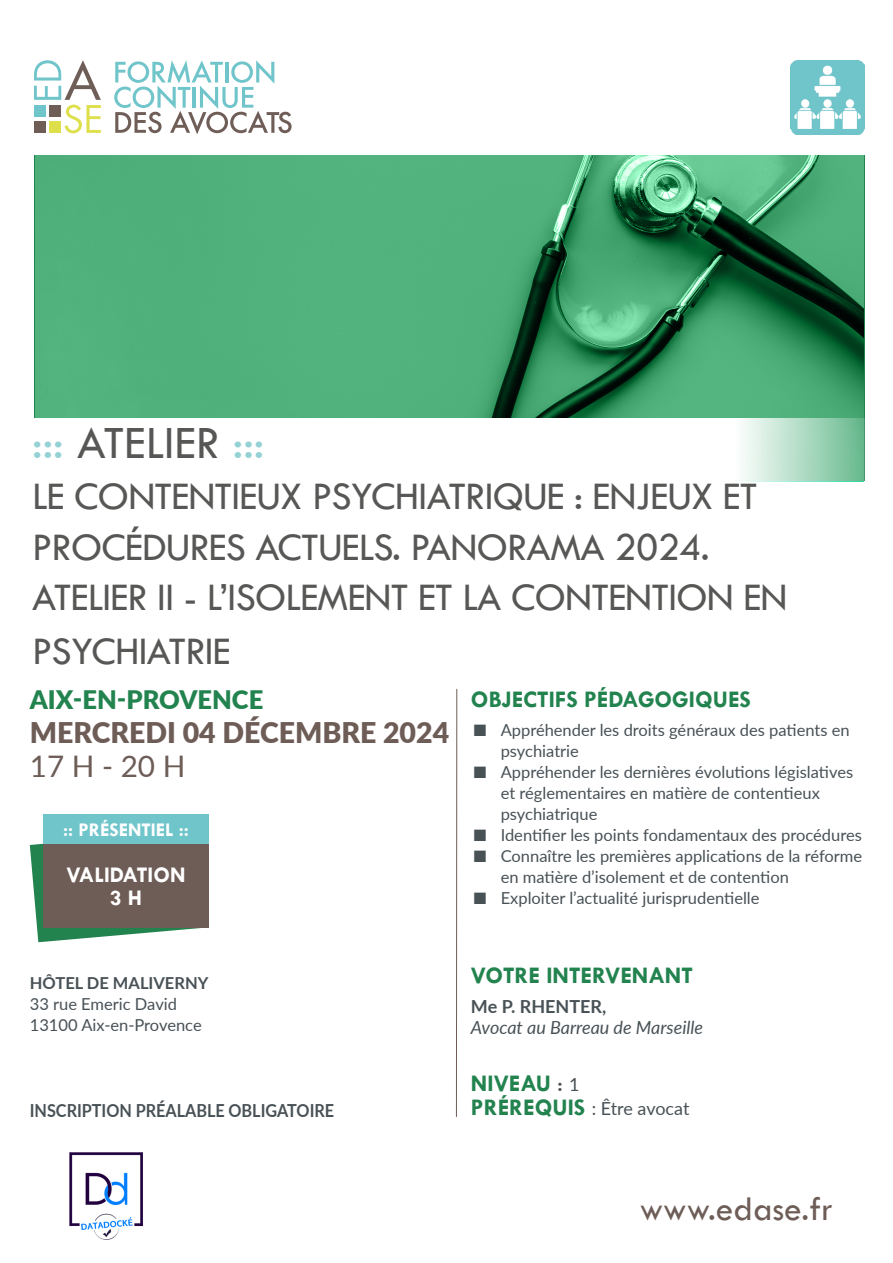
<style>
.page{position:relative;width:893px;height:1263px;background:#fff}
.page>*{position:absolute;margin:0;border:0;box-sizing:border-box;transform-origin:0 0}
.t1{font:48px "Tw Cen";color:#575756}
.t2{font:40.5px/50.2px "Tw Cen";letter-spacing:-.02em;color:#575756}
.t3{font:35.25px "Tw Cen";color:#6e5d57}
.t4{font:29.7px "Lato";color:#6e5d57}
.t5{font:900 28.5px "Lato";color:#6e5d57}
.t6{font:900 25.5px "Lato";color:#22834f}
.t7{font:700 24px "Tw Cen";color:#22834f}
.t8{font:700 22.5px/22.5px "Tw Cen";color:#fff;text-align:center}
.t9{font:700 19.5px "Tw Cen";color:#fff}
.t10{font:700 18px "Lato";color:#485156;scale:.9 1}
.t11{font:italic 18px "Lato";color:#485156}
.t12{font:18px "Lato";letter-spacing:-.01em;color:#485156}
.t13{font:700 18px "Lato";color:#485156}
.t14{font:16.5px/21px "Lato";color:#485156}
.t15{font:700 16.5px "Lato";color:#485156}
.s1{color:#95d1d5}
.s2{font-weight:400;color:#485156}
.s3{font-family:"Lato";font-weight:400;font-size:18px;color:#485156}
.s4{font-family:"Tw Cen";font-weight:700;font-size:24px;color:#22834f}
</style>
<div class="page">
<svg style="left:30px;top:843px;width:179px;height:99px"></svg>
<div style="left:43px;top:844px;width:166px;height:83px;background:#6e5d57"></div>
<div style="left:43px;top:814px;width:166px;height:30px;background:#70c5ca"></div>
<hr style="left:456px;top:689px;width:1px;height:428px;background:#6e5d57">
<svg style="left:34px;top:155px;width:831px;height:263px;background:#46a271"></svg>
<svg style="left:34px;top:60px;width:67px;height:73px"></svg>
<div style="left:34px;top:105px;width:12px;height:12px;background:#70c5ca"></div>
<div style="left:49px;top:105px;width:12px;height:12px;background:#6f5e58"></div>
<div style="left:34px;top:121px;width:12px;height:12px;background:#6f5e58"></div>
<div style="left:49px;top:121px;width:12px;height:12px;background:#dddf4b"></div>
<svg style="left:114px;top:60px;width:178px;height:74px"></svg>
<img style="left:69px;top:1152px;width:74px;height:88px">
<img style="left:791px;top:60px;width:74px;height:74px">
<h1 class="t1" style="left:32px;top:414px;width:234px"><span class="s1">:::</span> ATELIER <span class="s1">:::</span></h1>
<h2 class="t2" style="left:32px;top:471px;width:757px">LE CONTENTIEUX PSYCHIATRIQUE : ENJEUX ET<br>PROCÉDURES ACTUELS. PANORAMA 2024.<br>ATELIER II - L’ISOLEMENT ET LA CONTENTION EN</h2>
<h2 class="t2" style="left:32px;top:626px;width:200px">PSYCHIATRIE</h2>
<h3 class="t6" style="left:30px;top:681px;width:235px">AIX-EN-PROVENCE</h3>
<h3 class="t5" style="left:30px;top:711px;width:421px">MERCREDI 04 DÉCEMBRE 2024</h3>
<h3 class="t4" style="left:30px;top:745px;width:157px">17 H - 20 H</h3>
<p class="t9" style="left:63px;top:818px;width:127px">:: PRÉSENTIEL ::</p>
<h3 class="t8" style="left:66px;top:863px;width:121px">VALIDATION<br>3 H</h3>
<h3 class="t7" style="left:471px;top:684px;width:282px">OBJECTIFS PÉDAGOGIQUES</h3>
<p class="t14" style="left:501px;top:719px;width:351px;text-indent:-27px">■ Appréhender les droits généraux des patients en psychiatrie</p>
<p class="t14" style="left:501px;top:761px;width:354px;text-indent:-27px">■ Appréhender les dernières évolutions législatives et réglementaires en matière de contentieux psychiatrique</p>
<p class="t14" style="left:474px;top:824px;width:390px">■ Identifier les points fondamentaux des procédures</p>
<p class="t14" style="left:501px;top:845px;width:363px;text-indent:-27px">■ Connaître les premières applications de la réforme en matière d’isolement et de contention</p>
<p class="t14" style="left:474px;top:887px;width:287px">■ Exploiter l’actualité jurisprudentielle</p>
<p class="t15" style="left:30px;top:970px;width:180px">HÔTEL DE MALIVERNY</p>
<p class="t14" style="left:30px;top:992px;width:173px">33 rue Emeric David<br>13100 Aix-en-Provence</p>
<p class="t10" style="left:30px;top:1097px;width:340px">INSCRIPTION PRÉALABLE OBLIGATOIRE</p>
<h3 class="t7" style="left:471px;top:961px;width:223px">VOTRE INTERVENANT</h3>
<p class="t13" style="left:471px;top:993px;width:137px">Me P. RHENTER,</p>
<p class="t11" style="left:471px;top:1015px;width:234px">Avocat au Barreau de Marseille</p>
<h3 class="t7" style="left:471px;top:1069px;width:110px">NIVEAU <span class="s2">:</span> <span class="s3">1</span></h3>
<p class="t12" style="left:471px;top:1095px;width:220px"><span class="s4">PRÉREQUIS</span> : Être avocat</p>
<h3 class="t3" style="left:640px;top:1188px;width:195px">www.edase.fr</h3>
</div>
